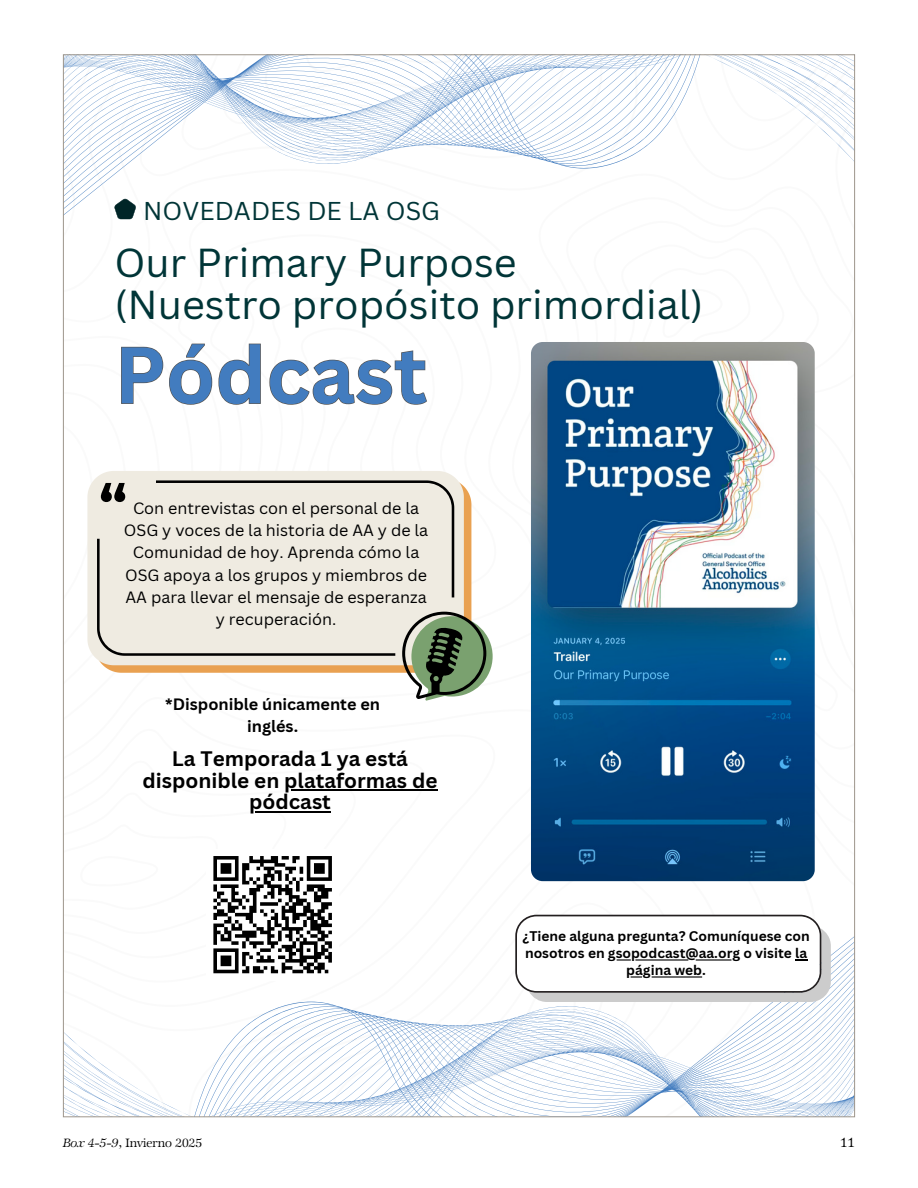
<style>
.page{position:relative;width:918px;height:1188px;background:#fff}
.page>*{position:absolute;margin:0;border:0;box-sizing:border-box;transform-origin:0 0}
.t1{font:700 78.15px "Canva Sans";color:#427cbf}
.t2{font:39.45px/41.8px "Canva Sans";color:#003537}
.t3{font:25.05px "Canva Sans";color:#003537}
.t4{font:700 20.4px/21.8px "Canva Sans";color:#000;text-align:center}
.t5{font:700 16.05px/22.2px "Canva Sans";color:#000;text-align:center}
.t6{font:15.9px/22.2px "Canva Sans";color:#000;text-align:center}
.t7{font:300 15px "Zapf Internatl IT Cby BT";color:#000}
.t8{font:700 13.65px/17px "Canva Sans";color:#000;text-align:center}
.t9{font:300 13.5px "Zapf Internatl IT Cby BT";color:#000}
.s1{font-style:italic}
</style>
<div class="page">
<svg style="left:65px;top:1001px;width:318px;height:114px"></svg>
<svg style="left:567px;top:56px;width:286px;height:113px"></svg>
<svg style="left:213px;top:811px;width:119px;height:163px"></svg>
<img style="left:531px;top:342px;width:284px;height:539px">
<svg style="left:383px;top:915px;width:470px;height:200px"></svg>
<hr style="left:291px;top:789px;width:147px;height:2px;background:#000">
<hr style="left:256px;top:811px;width:75px;height:1px;background:#000">
<svg style="left:65px;top:56px;width:502px;height:675px"></svg>
<h3 class="t3" style="left:143px;top:197px;width:298px">NOVEDADES DE LA OSG</h3>
<h2 class="t2" style="left:114px;top:242px;width:591px">Our Primary Purpose<br>(Nuestro propósito primordial)</h2>
<h1 class="t1" style="left:114px;top:328px;width:314px">Pódcast</h1>
<p class="t6" style="left:124px;top:497px;width:306px">Con entrevistas con el personal de la<br>OSG y voces de la historia de AA y de la<br>Comunidad de hoy. Aprenda cómo la<br>OSG apoya a los grupos y miembros de<br>AA para llevar el mensaje de esperanza y recuperación.</p>
<p class="t5" style="left:165px;top:693px;width:216px">*Disponible únicamente en inglés.</p>
<p class="t4" style="left:143px;top:748px;width:296px">La Temporada 1 ya está disponible en plataformas de pódcast</p>
<p class="t8" style="left:522px;top:928px;width:289px">¿Tiene alguna pregunta? Comuníquese con nosotros en gsopodcast@aa.org o visite la página web.</p>
<p class="t9" style="left:63px;top:1135px;width:141px"><span class="s1">Box 4-5-9,</span> Invierno 2025</p>
<p class="t7" style="left:840px;top:1134px;width:16px">11</p>
</div>
